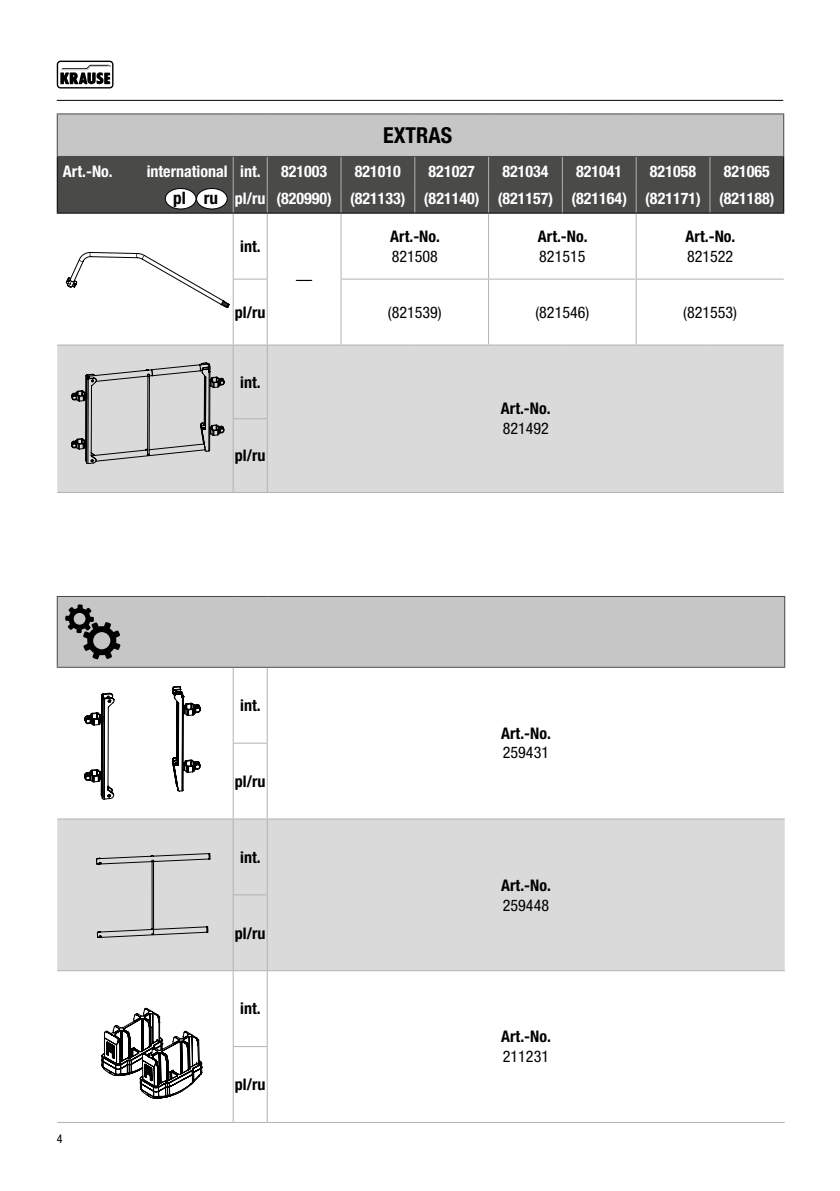
<style>
.page{position:relative;width:840px;height:1191px;background:#fff}
.page>*{position:absolute;margin:0;border:0;box-sizing:border-box;transform-origin:0 0}
.t1{font:700 condensed 22px "Helvetica Neue LTW1 G";color:#000}
.t2{font:700 condensed 16px/27.8px "Helvetica Neue LTW1 G";color:#fff;text-align:right}
.t3{font:700 condensed 16px "Helvetica Neue LTW1 G";color:#000}
.t4{font:condensed 16px "Helvetica Neue LTW1 G";color:#000}
.t5{font:condensed 12px "Helvetica Neue LTW1 G";color:#000}
.s1{font-size:17.2px;color:#000}
</style>
<div class="page">
<hr style="left:57px;top:100px;width:725px;height:1px;background:#000">
<svg style="left:57px;top:61px;width:56px;height:27px"></svg>
<div style="left:57px;top:596px;width:727px;height:71px;background:#c6c6c6"></div>
<div style="left:57px;top:819px;width:727px;height:151px;background:#dadada"></div>
<hr style="left:57px;top:818px;width:176px;height:1px;background:#b3b2b2">
<hr style="left:267px;top:818px;width:517px;height:1px;background:#b3b2b2">
<hr style="left:57px;top:970px;width:176px;height:1px;background:#b3b2b2">
<hr style="left:267px;top:970px;width:517px;height:1px;background:#b3b2b2">
<hr style="left:57px;top:1122px;width:176px;height:1px;background:#b3b2b2">
<hr style="left:232px;top:668px;width:1px;height:74px;background:#b3b2b2">
<hr style="left:266px;top:668px;width:1px;height:74px;background:#b3b2b2">
<hr style="left:232px;top:743px;width:1px;height:75px;background:#b3b2b2">
<hr style="left:266px;top:743px;width:1px;height:75px;background:#b3b2b2">
<hr style="left:232px;top:819px;width:1px;height:75px;background:#b3b2b2">
<hr style="left:266px;top:819px;width:1px;height:75px;background:#b3b2b2">
<hr style="left:232px;top:895px;width:1px;height:75px;background:#b3b2b2">
<hr style="left:266px;top:895px;width:1px;height:75px;background:#b3b2b2">
<hr style="left:232px;top:971px;width:1px;height:75px;background:#b3b2b2">
<hr style="left:266px;top:971px;width:1px;height:75px;background:#b3b2b2">
<hr style="left:232px;top:1046px;width:35px;height:1px;background:#b3b2b2">
<hr style="left:232px;top:1047px;width:1px;height:75px;background:#b3b2b2">
<hr style="left:266px;top:1047px;width:1px;height:75px;background:#b3b2b2">
<hr style="left:267px;top:1122px;width:517px;height:1px;background:#b3b2b2">
<hr style="left:233px;top:1122px;width:34px;height:1px;background:#b3b2b2">
<hr style="left:233px;top:818px;width:34px;height:1px;background:#b3b2b2">
<hr style="left:233px;top:970px;width:34px;height:1px;background:#b3b2b2">
<hr style="left:57px;top:596px;width:176px;height:1px;background:#4a4a49">
<hr style="left:57px;top:597px;width:1px;height:70px;background:#4a4a49">
<hr style="left:233px;top:596px;width:34px;height:1px;background:#4a4a49">
<hr style="left:267px;top:596px;width:517px;height:1px;background:#4a4a49">
<hr style="left:783px;top:597px;width:1px;height:70px;background:#4a4a49">
<hr style="left:57px;top:667px;width:176px;height:1px;background:#4a4a49">
<hr style="left:233px;top:667px;width:34px;height:1px;background:#4a4a49">
<hr style="left:267px;top:667px;width:517px;height:1px;background:#4a4a49">
<hr style="left:232px;top:742px;width:35px;height:1px;background:#b3b2b2">
<hr style="left:232px;top:894px;width:35px;height:1px;background:#b3b2b2">
<svg style="left:65px;top:604px;width:55px;height:55px"></svg>
<svg style="left:84px;top:686px;width:127px;height:413px"></svg>
<div style="left:57px;top:114px;width:726px;height:42px;background:#c6c6c6"></div>
<div style="left:58px;top:157px;width:724px;height:56px;background:#4a4a49"></div>
<svg style="left:341px;top:214px;width:442px;height:130px"></svg>
<div style="left:57px;top:345px;width:726px;height:147px;background:#dadada"></div>
<svg style="left:414px;top:157px;width:1px;height:56px"></svg>
<svg style="left:488px;top:157px;width:1px;height:56px"></svg>
<svg style="left:561px;top:157px;width:1px;height:56px"></svg>
<svg style="left:635px;top:157px;width:1px;height:56px"></svg>
<svg style="left:709px;top:157px;width:1px;height:56px"></svg>
<hr style="left:488px;top:214px;width:1px;height:65px;background:#b3b2b2">
<hr style="left:635px;top:214px;width:1px;height:65px;background:#b3b2b2">
<hr style="left:488px;top:280px;width:1px;height:64px;background:#b3b2b2">
<hr style="left:635px;top:280px;width:1px;height:64px;background:#b3b2b2">
<hr style="left:232px;top:345px;width:1px;height:73px;background:#b3b2b2">
<hr style="left:266px;top:345px;width:1px;height:73px;background:#b3b2b2">
<hr style="left:232px;top:419px;width:1px;height:73px;background:#b3b2b2">
<hr style="left:266px;top:419px;width:1px;height:73px;background:#b3b2b2">
<hr style="left:232px;top:418px;width:35px;height:1px;background:#b3b2b2">
<hr style="left:57px;top:213px;width:176px;height:1px;background:#000">
<hr style="left:341px;top:213px;width:73px;height:1px;background:#000">
<hr style="left:414px;top:213px;width:74px;height:1px;background:#000">
<hr style="left:488px;top:213px;width:74px;height:1px;background:#000">
<hr style="left:562px;top:213px;width:73px;height:1px;background:#000">
<hr style="left:635px;top:213px;width:74px;height:1px;background:#000">
<hr style="left:709px;top:213px;width:74px;height:1px;background:#000">
<hr style="left:57px;top:344px;width:176px;height:1px;background:#b3b2b2">
<hr style="left:57px;top:492px;width:176px;height:1px;background:#b3b2b2">
<hr style="left:233px;top:492px;width:34px;height:1px;background:#b3b2b2">
<hr style="left:267px;top:492px;width:74px;height:1px;background:#b3b2b2">
<hr style="left:341px;top:492px;width:73px;height:1px;background:#b3b2b2">
<hr style="left:414px;top:492px;width:74px;height:1px;background:#b3b2b2">
<hr style="left:488px;top:492px;width:74px;height:1px;background:#b3b2b2">
<hr style="left:562px;top:492px;width:73px;height:1px;background:#b3b2b2">
<hr style="left:635px;top:492px;width:74px;height:1px;background:#b3b2b2">
<hr style="left:709px;top:492px;width:74px;height:1px;background:#b3b2b2">
<svg style="left:57px;top:157px;width:1px;height:56px"></svg>
<svg style="left:782px;top:157px;width:1px;height:56px"></svg>
<hr style="left:57px;top:113px;width:176px;height:1px;background:#4a4a49">
<hr style="left:57px;top:114px;width:1px;height:42px;background:#4a4a49">
<hr style="left:233px;top:113px;width:34px;height:1px;background:#4a4a49">
<hr style="left:267px;top:113px;width:74px;height:1px;background:#4a4a49">
<hr style="left:341px;top:113px;width:73px;height:1px;background:#4a4a49">
<hr style="left:414px;top:113px;width:74px;height:1px;background:#4a4a49">
<hr style="left:488px;top:113px;width:74px;height:1px;background:#4a4a49">
<hr style="left:562px;top:113px;width:73px;height:1px;background:#4a4a49">
<hr style="left:635px;top:113px;width:74px;height:1px;background:#4a4a49">
<hr style="left:709px;top:113px;width:74px;height:1px;background:#4a4a49">
<hr style="left:782px;top:114px;width:1px;height:42px;background:#4a4a49">
<hr style="left:57px;top:156px;width:176px;height:1px;background:#4a4a49">
<hr style="left:233px;top:156px;width:34px;height:1px;background:#4a4a49">
<hr style="left:267px;top:156px;width:74px;height:1px;background:#4a4a49">
<hr style="left:341px;top:156px;width:73px;height:1px;background:#4a4a49">
<hr style="left:414px;top:156px;width:74px;height:1px;background:#4a4a49">
<hr style="left:488px;top:156px;width:74px;height:1px;background:#4a4a49">
<hr style="left:562px;top:156px;width:73px;height:1px;background:#4a4a49">
<hr style="left:635px;top:156px;width:74px;height:1px;background:#4a4a49">
<hr style="left:709px;top:156px;width:74px;height:1px;background:#4a4a49">
<hr style="left:341px;top:344px;width:73px;height:1px;background:#b3b2b2">
<hr style="left:414px;top:344px;width:74px;height:1px;background:#b3b2b2">
<hr style="left:488px;top:344px;width:74px;height:1px;background:#b3b2b2">
<hr style="left:562px;top:344px;width:73px;height:1px;background:#b3b2b2">
<hr style="left:635px;top:344px;width:74px;height:1px;background:#b3b2b2">
<hr style="left:709px;top:344px;width:74px;height:1px;background:#b3b2b2">
<hr style="left:340px;top:279px;width:74px;height:1px;background:#b3b2b2">
<hr style="left:414px;top:279px;width:74px;height:1px;background:#b3b2b2">
<hr style="left:488px;top:279px;width:74px;height:1px;background:#b3b2b2">
<hr style="left:562px;top:279px;width:73px;height:1px;background:#b3b2b2">
<hr style="left:635px;top:279px;width:74px;height:1px;background:#b3b2b2">
<hr style="left:709px;top:279px;width:74px;height:1px;background:#b3b2b2">
<svg style="left:65px;top:157px;width:276px;height:188px"></svg>
<svg style="left:71px;top:362px;width:154px;height:107px;background:#bfbfbf"></svg>
<h1 class="t1" style="left:383px;top:122px;width:70px">EXTRAS</h1>
<p class="t2" style="left:63px;top:157px;width:51px">Art.-No.</p>
<p class="t2" style="left:147px;top:157px;width:115px">international int.</p>
<p class="t2" style="left:281px;top:157px;width:48px">821003</p>
<p class="t2" style="left:354px;top:157px;width:48px">821010</p>
<p class="t2" style="left:428px;top:157px;width:48px">821027</p>
<p class="t2" style="left:502px;top:157px;width:48px">821034</p>
<p class="t2" style="left:576px;top:157px;width:48px">821041</p>
<p class="t2" style="left:649px;top:157px;width:48px">821058</p>
<p class="t2" style="left:173px;top:157px;width:602px">821065<br><span class="s1">pl ru</span> pl/ru (820990) (821133) (821140) (821157) (821164) (821171) (821188)</p>
<p class="t3" style="left:240px;top:236px;width:22px">int.</p>
<p class="t4" style="left:296px;top:270px;width:17px">—</p>
<p class="t3" style="left:390px;top:226px;width:51px">Art.-No.</p>
<p class="t4" style="left:391px;top:247px;width:48px">821508</p>
<p class="t3" style="left:537px;top:226px;width:51px">Art.-No.</p>
<p class="t4" style="left:539px;top:247px;width:48px">821515</p>
<p class="t3" style="left:685px;top:226px;width:51px">Art.-No.</p>
<p class="t4" style="left:686px;top:247px;width:48px">821522</p>
<p class="t3" style="left:235px;top:302px;width:32px">pl/ru</p>
<p class="t4" style="left:387px;top:303px;width:55px">(821539)</p>
<p class="t4" style="left:535px;top:303px;width:55px">(821546)</p>
<p class="t4" style="left:682px;top:303px;width:55px">(821553)</p>
<p class="t5" style="left:57px;top:1131px;width:7px">4</p>
<p class="t3" style="left:240px;top:372px;width:22px">int.</p>
<p class="t3" style="left:235px;top:446px;width:32px">pl/ru</p>
<p class="t3" style="left:240px;top:695px;width:22px">int.</p>
<p class="t3" style="left:235px;top:771px;width:32px">pl/ru</p>
<p class="t3" style="left:240px;top:847px;width:22px">int.</p>
<p class="t3" style="left:235px;top:923px;width:32px">pl/ru</p>
<p class="t3" style="left:240px;top:999px;width:22px">int.</p>
<p class="t3" style="left:235px;top:1075px;width:32px">pl/ru</p>
<p class="t3" style="left:500px;top:399px;width:51px">Art.-No.</p>
<p class="t4" style="left:502px;top:419px;width:48px">821492</p>
<p class="t3" style="left:501px;top:724px;width:51px">Art.-No.</p>
<p class="t4" style="left:502px;top:743px;width:48px">259431</p>
<p class="t3" style="left:501px;top:875px;width:51px">Art.-No.</p>
<p class="t4" style="left:502px;top:895px;width:48px">259448</p>
<p class="t3" style="left:501px;top:1027px;width:51px">Art.-No.</p>
<p class="t4" style="left:502px;top:1047px;width:48px">211231</p>
</div>
